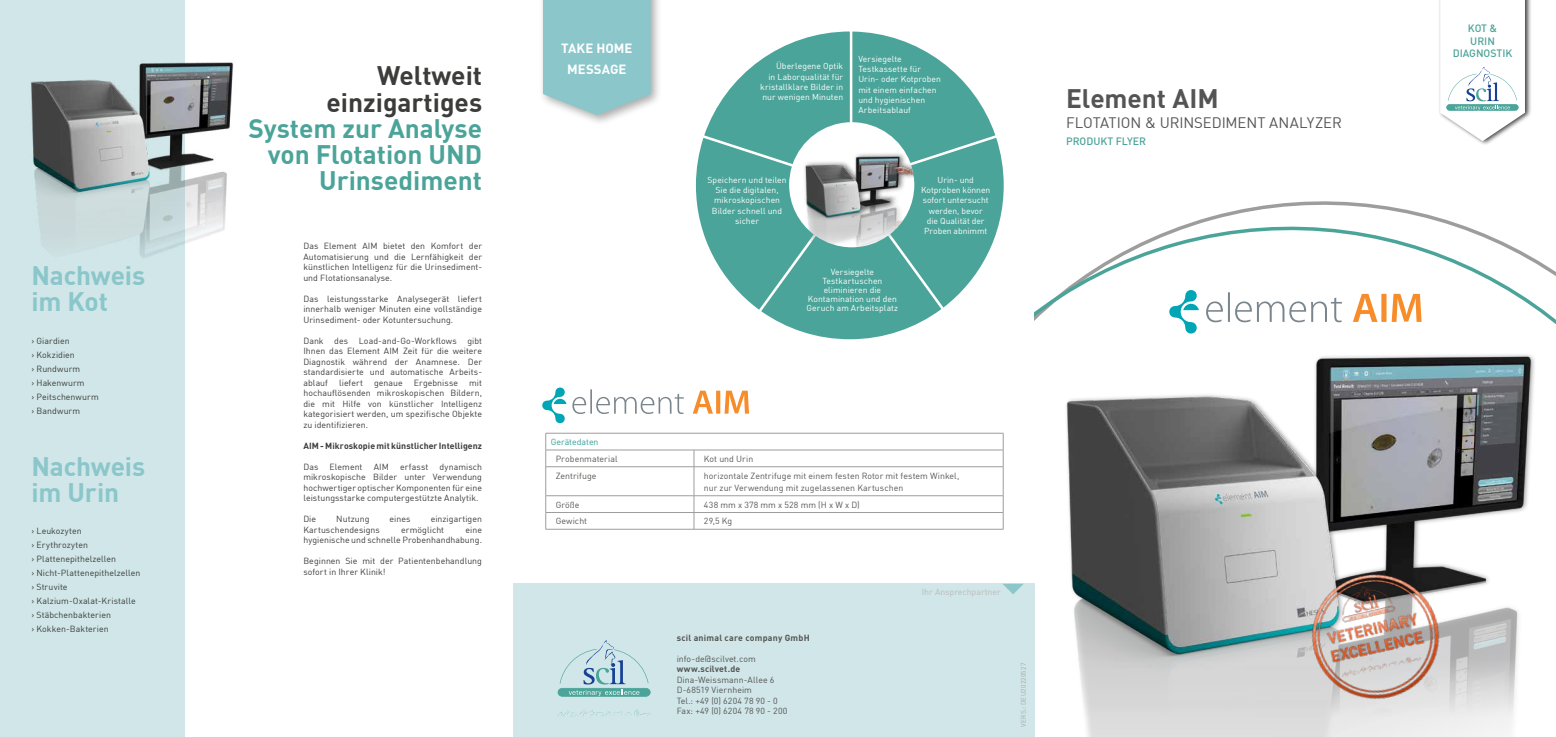
<style>
.page{position:relative;width:1556px;height:737px;background:#fff}
.page>*{position:absolute;margin:0;border:0;box-sizing:border-box;transform-origin:0 0}
.t1{font:700 26.25px/26.2px "DIN";color:#4ba499;text-align:right}
.t2{font:700 26.25px/26.2px "DIN";letter-spacing:-.01em;color:#8ac6ca}
.t3{font:700 26.25px/26.2px "DIN";color:#3c3c3b;text-align:right}
.t4{font:700 26.25px "DIN";letter-spacing:-.005em;color:#555454}
.t5{font:14.88px "DIN";letter-spacing:-.005em;color:#555454}
.t6{font:700 13.12px/21px "DIN";color:#fff;text-align:center}
.t7{font:500 10.5px/12.6px "DIN";color:#4ba499;text-align:center}
.t8{font:8.75px/10.5px "DIN";letter-spacing:.005em;color:#3c3c3b;text-align:justify}
.t9{font:8.75px/12.2px "DIN";letter-spacing:.005em;color:#575756}
.t10{font:8.75px/10.5px "DIN";letter-spacing:.005em;color:#555454}
.t11{font:700 8.75px "DIN";letter-spacing:.01em;color:#3c3c3b}
.t12{font:700 8.75px "DIN";letter-spacing:.025em;color:#555454}
.t13{font:8.75px "DIN";color:#bcbcbc}
.t14{font:8.75px "DIN";color:#31a098}
.t15{font:8.58px/10.2px "DIN";letter-spacing:.005em;color:#fff;text-align:center}
.t16{font:6.56px "DIN";letter-spacing:.03em;color:#a8a8a7}
</style>
<div class="page">
<svg style="left:1034px;top:201px;width:521px;height:536px"></svg>
<div style="left:1437px;top:0;width:94px;height:146px;background:#000;opacity:.75"></div>
<svg style="left:1439px;top:0;width:85px;height:141px"></svg>
<img style="left:1270px;top:519px;width:234px;height:218px">
<div style="left:513px;top:583px;width:521px;height:154px;background:#d0e6e8"></div>
<svg style="left:557px;top:640px;width:93px;height:56px"></svg>
<svg style="left:557px;top:709px;width:93px;height:8px"></svg>
<div style="left:0;top:0;width:185px;height:737px;background:#d0e6e8"></div>
<div style="left:538px;top:0;width:124px;height:127px;background:#000;opacity:.33"></div>
<svg style="left:543px;top:0;width:107px;height:115px;background:#91c8cc"></svg>
<svg style="left:1003px;top:583px;width:20px;height:11px"></svg>
<hr style="left:545px;top:433px;width:149px;height:1px;background:#9d9d9c">
<hr style="left:694px;top:433px;width:309px;height:1px;background:#9d9d9c">
<hr style="left:545px;top:450px;width:149px;height:1px;background:#9d9d9c">
<hr style="left:694px;top:450px;width:309px;height:1px;background:#9d9d9c">
<hr style="left:545px;top:466px;width:149px;height:1px;background:#9d9d9c">
<hr style="left:694px;top:466px;width:309px;height:1px;background:#9d9d9c">
<hr style="left:545px;top:495px;width:149px;height:1px;background:#9d9d9c">
<hr style="left:694px;top:495px;width:309px;height:1px;background:#9d9d9c">
<hr style="left:545px;top:512px;width:149px;height:1px;background:#9d9d9c">
<svg style="left:545px;top:433px;width:1px;height:96px"></svg>
<hr style="left:694px;top:512px;width:309px;height:1px;background:#9d9d9c">
<svg style="left:693px;top:450px;width:1px;height:79px"></svg>
<svg style="left:1002px;top:433px;width:1px;height:96px"></svg>
<hr style="left:545px;top:529px;width:149px;height:1px;background:#9d9d9c">
<hr style="left:694px;top:529px;width:309px;height:1px;background:#9d9d9c">
<svg style="left:696px;top:31px;width:307px;height:308px;fill:#4ba499"></svg>
<img style="left:31px;top:62px;width:203px;height:196px">
<svg style="left:1352px;top:294px;width:69px;height:28px"></svg>
<svg style="left:1168px;top:289px;width:30px;height:45px"></svg>
<svg style="left:1205px;top:292px;width:136px;height:30px"></svg>
<svg style="left:693px;top:391px;width:56px;height:22px"></svg>
<svg style="left:542px;top:387px;width:24px;height:36px"></svg>
<svg style="left:572px;top:389px;width:111px;height:25px"></svg>
<h1 class="t2" style="left:32px;top:261px;width:115px">Nachweis im Kot</h1>
<p class="t8" style="left:31px;top:334px;width:69px;line-height:14px;text-align:left">› Giardien<br>› Kokzidien<br>› Rundwurm<br>› Hakenwurm<br>› Peitschenwurm › Bandwurm</p>
<h1 class="t2" style="left:32px;top:452px;width:115px">Nachweis im Urin</h1>
<p class="t8" style="left:32px;top:524px;width:110px;line-height:14px;text-align:left">› Leukozyten<br>› Erythrozyten<br>› Plattenepithelzellen<br>› Nicht-Plattenepithelzellen › Struvite<br>› Kalzium-Oxalat-Kristalle › Stäbchenbakterien<br>› Kokken-Bakterien</p>
<h1 class="t3" style="left:326px;top:62px;width:157px">Weltweit einzigartiges</h1>
<h1 class="t1" style="left:248px;top:114px;width:235px">System zur Analyse von Flotation UND<br>Urinsediment</h1>
<p class="t8" style="left:303px;top:241px;width:180px">Das Element AIM bietet den Komfort der Automatisierung und die Lernfähigkeit der künstlichen Intelligenz für die Urinsediment&shy;und Flotationsanalyse.</p>
<p class="t8" style="left:303px;top:293px;width:180px">Das leistungsstarke Analysegerät liefert innerhalb weniger Minuten eine vollständige Urinsediment- oder Kotuntersuchung.</p>
<p class="t8" style="left:303px;top:335px;width:180px">Dank des Load-and-Go-Workflows gibt Ihnen das Element AIM Zeit für die weitere Diagnostik während der Anamnese. Der standardisierte und automatische Arbeits&shy;ablauf</p>
<p class="t8" style="left:339px;top:377px;width:26px">liefert</p>
<p class="t8" style="left:374px;top:377px;width:30px">genaue</p>
<p class="t8" style="left:414px;top:377px;width:46px">Ergebnisse</p>
<p class="t8" style="left:303px;top:377px;width:180px;text-indent:166px">mit hochauflösenden mikroskopischen Bildern, die mit Hilfe von künstlicher Intelligenz kategorisiert werden, um spezifische Objekte zu identifizieren.</p>
<p class="t11" style="left:303px;top:440px;width:180px">AIM - Mikroskopie mit künstlicher Intelligenz</p>
<p class="t8" style="left:303px;top:461px;width:17px">Das</p>
<p class="t8" style="left:329px;top:461px;width:34px">Element</p>
<p class="t8" style="left:374px;top:461px;width:17px">AIM</p>
<p class="t8" style="left:400px;top:461px;width:30px">erfasst</p>
<p class="t8" style="left:303px;top:461px;width:180px;text-indent:136px">dynamisch mikroskopische Bilder unter Verwendung hochwertiger optischer Komponenten für eine leistungsstarke computergestützte Analytik.</p>
<p class="t8" style="left:303px;top:514px;width:14px">Die</p>
<p class="t8" style="left:336px;top:514px;width:35px">Nutzung</p>
<p class="t8" style="left:389px;top:514px;width:22px">eines</p>
<p class="t8" style="left:430px;top:514px;width:53px">einzigartigen</p>
<p class="t8" style="left:303px;top:524px;width:78px">Kartuschendesigns</p>
<p class="t8" style="left:401px;top:524px;width:44px">ermöglicht</p>
<p class="t8" style="left:303px;top:524px;width:180px;text-align:right">eine<br>hygienische und schnelle Probenhandhabung.</p>
<p class="t8" style="left:303px;top:556px;width:180px">Beginnen Sie mit der Patientenbehandlung sofort in Ihrer Klinik!</p>
<h3 class="t6" style="left:561px;top:37px;width:73px">TAKE HOME<br>MESSAGE</h3>
<p class="t15" style="left:760px;top:61px;width:84px;text-align:right">Überlegene Optik<br>in Laborqualität für kristallklare Bilder in nur wenigen Minuten</p>
<p class="t15" style="left:858px;top:53px;width:84px;text-align:left">Versiegelte<br>Testkassette für<br>Urin- oder Kotproben mit einem einfachen und hygienischen<br>Arbeitsablauf</p>
<p class="t15" style="left:707px;top:174px;width:81px">Speichern und teilen<br>Sie die digitalen, mikroskopischen<br>Bilder schnell und sicher</p>
<p class="t15" style="left:806px;top:267px;width:93px;line-height:8.9px">Versiegelte<br>Testkartuschen eliminieren die<br>Kontamination und den<br>Geruch am Arbeitsplatz</p>
<p class="t15" style="left:921px;top:174px;width:71px">Urin- und<br>Kotproben können sofort untersucht werden, bevor<br>die Qualität der<br>Proben abnimmt</p>
<h1 class="t4" style="left:1066px;top:81px;width:154px">Element AIM</h1>
<h2 class="t5" style="left:1066px;top:113px;width:277px">FLOTATION &amp; URINSEDIMENT ANALYZER</h2>
<p class="t7" style="left:1066px;top:134px;width:81px">PRODUKT FLYER</p>
<p class="t14" style="left:550px;top:436px;width:49px">Gerätedaten</p>
<p class="t9" style="left:555px;top:452px;width:63px">Probenmaterial</p>
<p class="t9" style="left:704px;top:452px;width:51px">Kot und Urin</p>
<p class="t9" style="left:555px;top:469px;width:42px">Zentrifuge</p>
<p class="t9" style="left:704px;top:469px;width:257px">horizontale Zentrifuge mit einem festen Rotor mit festem Winkel, nur zur Verwendung mit zugelassenen Kartuschen</p>
<p class="t9" style="left:555px;top:498px;width:25px">Größe</p>
<p class="t9" style="left:704px;top:498px;width:157px">438 mm x 378 mm x 528 mm (H x W x D)</p>
<p class="t9" style="left:555px;top:515px;width:33px">Gewicht</p>
<p class="t9" style="left:704px;top:515px;width:30px">29,5 Kg</p>
<p class="t12" style="left:676px;top:632px;width:134px">scil animal care company GmbH</p>
<p class="t10" style="left:676px;top:653px;width:81px">info-de@scilvet.com</p>
<p class="t12" style="left:676px;top:663px;width:65px">www.scilvet.de</p>
<p class="t10" style="left:676px;top:674px;width:112px">Dina-Weissmann-Allee 6<br>D-68519 Viernheim<br>Tel.: +49 (0) 6204 78 90 - 0<br>Fax: +49 (0) 6204 78 90 - 200</p>
<p class="t13" style="left:921px;top:586px;width:81px">Ihr Ansprechpartner</p>
<p class="t16" style="left:1019px;top:727px;width:66px;rotate:-90deg">VERS.: DEU20220527</p>
<p class="t7" style="left:1452px;top:22px;width:61px">KOT &amp;<br>URIN<br>DIAGNOSTIK</p>
</div>
